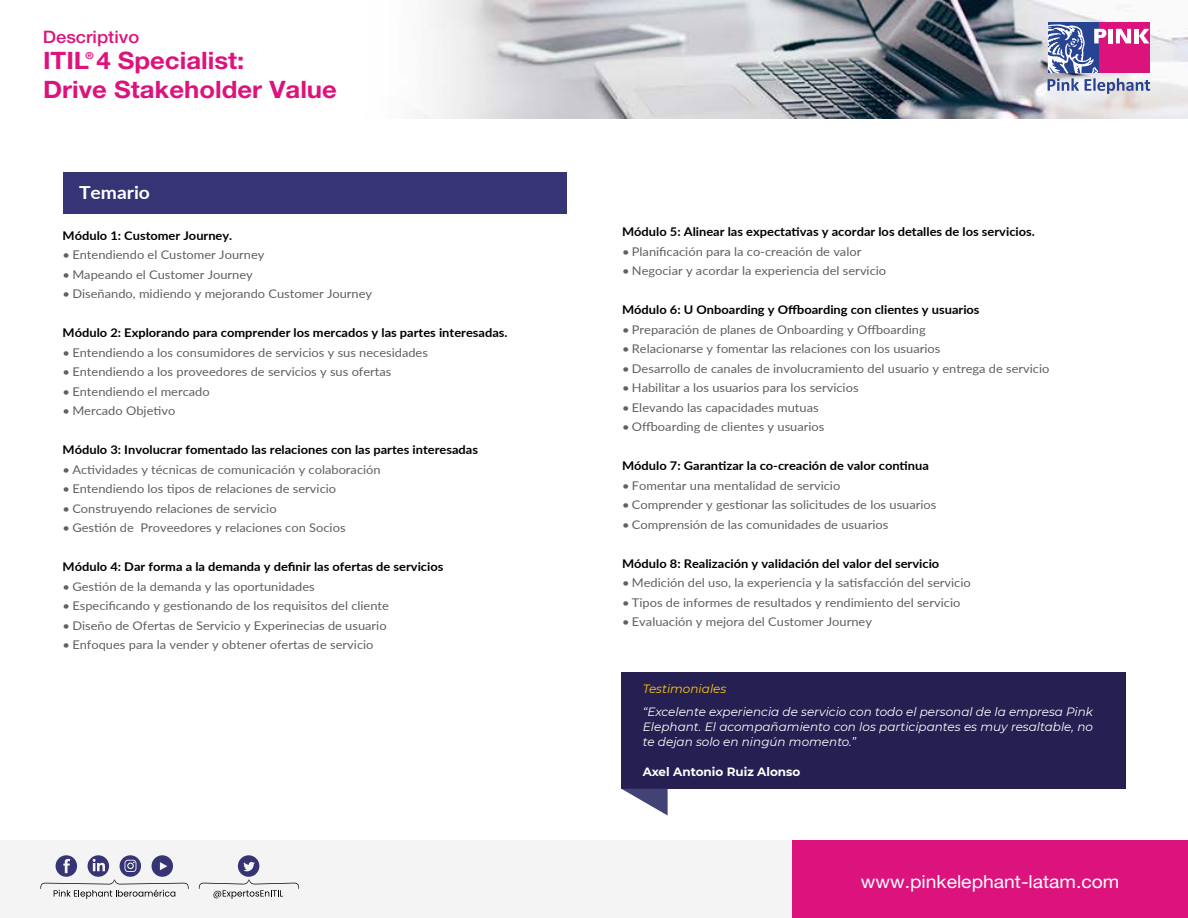
<style>
.page{position:relative;width:1188px;height:918px;background:#fff}
.page>*{position:absolute;margin:0;border:0;box-sizing:border-box;transform-origin:0 0}
.t1{font:700 24px/28.8px "Helvetica Neue";color:#dd137d;scale:1.07 1}
.t2{font:18px "Helvetica Neue";color:#fff;scale:1.07 1}
.t3{font:700 18px "Lato";color:#fff;scale:1.07 1}
.t4{font:500 17.1px "Helvetica Neue";color:#dd137d;scale:1.07 1}
.t5{font:12px "Lato";color:#606060;scale:1.07 1}
.t6{font:700 12px "Lato";color:#000;scale:1.07 1}
.t7{font:italic 12px/15px "Montserrat";color:#fff;text-align:justify}
.t8{font:700 12px "Montserrat";color:#fff}
.t9{font:italic 12px "Montserrat";color:#ffcc01}
.t10{font:700 9.6px "Helvetica Neue";color:#dd137d;scale:1.07 1}
</style>
<div class="page">
<img style="left:420px;top:0;width:768px;height:119px">
<div style="left:791px;top:841px;width:397px;height:77px;background:#dd137d"></div>
<div style="left:0;top:841px;width:791px;height:77px;background:#f4f4f4"></div>
<svg style="left:199px;top:855px;width:100px;height:44px"></svg>
<svg style="left:40px;top:855px;width:149px;height:44px"></svg>
<div style="left:1099px;top:22px;width:51px;height:51px;background:#dd137d"></div>
<div style="left:1048px;top:22px;width:51px;height:51px;background:#264492"></div>
<svg style="left:1048px;top:24px;width:102px;height:70px"></svg>
<div style="left:63px;top:172px;width:504px;height:42px;background:#363475"></div>
<div style="left:621px;top:672px;width:504px;height:117px;background:#251f52"></div>
<svg style="left:622px;top:789px;width:46px;height:26px"></svg>
<h3 class="t4" style="left:43px;top:26px;width:92px">Descriptivo</h3>
<h1 class="t1" style="left:43px;top:46px;width:276px">ITIL 4 Specialist:<br>Drive Stakeholder Value</h1>
<p class="t10" style="left:86px;top:50px;width:9px">®</p>
<h2 class="t3" style="left:79px;top:180px;width:68px">Temario</h2>
<p class="t6" style="left:63px;top:226px;width:160px">Módulo 1: Customer Journey.</p>
<p class="t5" style="left:63px;top:246px;width:190px">• Entendiendo el Customer Journey</p>
<p class="t5" style="left:63px;top:266px;width:179px">• Mapeando el Customer Journey</p>
<p class="t5" style="left:63px;top:285px;width:291px">• Diseñando, midiendo y mejorando Customer Journey</p>
<p class="t6" style="left:63px;top:324px;width:417px">Módulo 2: Explorando para comprender los mercados y las partes interesadas.</p>
<p class="t5" style="left:63px;top:344px;width:343px">• Entendiendo a los consumidores de servicios y sus necesidades</p>
<p class="t5" style="left:63px;top:363px;width:309px">• Entendiendo a los proveedores de servicios y sus ofertas</p>
<p class="t5" style="left:63px;top:383px;width:139px">• Entendiendo el mercado</p>
<p class="t5" style="left:63px;top:402px;width:107px">• Mercado Objetivo</p>
<p class="t6" style="left:63px;top:441px;width:390px">Módulo 3: Involucrar fomentado las relaciones con las partes interesadas</p>
<p class="t5" style="left:63px;top:461px;width:299px">• Actividades y técnicas de comunicación y colaboración</p>
<p class="t5" style="left:63px;top:480px;width:257px">• Entendiendo los tipos de relaciones de servicio</p>
<p class="t5" style="left:63px;top:500px;width:202px">• Construyendo relaciones de servicio</p>
<p class="t5" style="left:63px;top:519px;width:266px">• Gestión de Proveedores y relaciones con Socios</p>
<p class="t6" style="left:63px;top:558px;width:357px">Módulo 4: Dar forma a la demanda y definir las ofertas de servicios</p>
<p class="t5" style="left:63px;top:578px;width:237px">• Gestión de la demanda y las oportunidades</p>
<p class="t5" style="left:63px;top:597px;width:307px">• Especificando y gestionando de los requisitos del cliente</p>
<p class="t5" style="left:63px;top:617px;width:304px">• Diseño de Ofertas de Servicio y Experinecias de usuario</p>
<p class="t5" style="left:63px;top:636px;width:292px">• Enfoques para la vender y obtener ofertas de servicio</p>
<p class="t6" style="left:622px;top:223px;width:387px">Módulo 5: Alinear las expectativas y acordar los detalles de los servicios.</p>
<p class="t5" style="left:622px;top:243px;width:225px">• Planificación para la co-creación de valor</p>
<p class="t5" style="left:622px;top:262px;width:248px">• Negociar y acordar la experiencia del servicio</p>
<p class="t6" style="left:622px;top:301px;width:336px">Módulo 6: U Onboarding y Offboarding con clientes y usuarios</p>
<p class="t5" style="left:622px;top:321px;width:285px">• Preparación de planes de Onboarding y Offboarding</p>
<p class="t5" style="left:622px;top:340px;width:299px">• Relacionarse y fomentar las relaciones con los usuarios</p>
<p class="t5" style="left:622px;top:360px;width:401px">• Desarrollo de canales de involucramiento del usuario y entrega de servicio</p>
<p class="t5" style="left:622px;top:379px;width:223px">• Habilitar a los usuarios para los servicios</p>
<p class="t5" style="left:622px;top:399px;width:185px">• Elevando las capacidades mutuas</p>
<p class="t5" style="left:622px;top:418px;width:191px">• Offboarding de clientes y usuarios</p>
<p class="t6" style="left:622px;top:457px;width:288px">Módulo 7: Garantizar la co-creación de valor continua</p>
<p class="t5" style="left:622px;top:477px;width:205px">• Fomentar una mentalidad de servicio</p>
<p class="t5" style="left:622px;top:496px;width:295px">• Comprender y gestionar las solicitudes de los usuarios</p>
<p class="t5" style="left:622px;top:516px;width:250px">• Comprensión de las comunidades de usuarios</p>
<p class="t6" style="left:622px;top:555px;width:298px">Módulo 8: Realización y validación del valor del servicio</p>
<p class="t5" style="left:622px;top:574px;width:327px">• Medición del uso, la experiencia y la satisfacción del servicio</p>
<p class="t5" style="left:622px;top:594px;width:318px">• Tipos de informes de resultados y rendimiento del servicio</p>
<p class="t5" style="left:622px;top:613px;width:235px">• Evaluación y mejora del Customer Journey</p>
<p class="t9" style="left:643px;top:680px;width:85px">Testimoniales</p>
<p class="t7" style="left:643px;top:704px;width:452px">“Excelente experiencia de servicio con todo el personal de la empresa Pink Elephant. El acompañamiento con los participantes es muy resaltable, no te dejan solo en ningún momento.”</p>
<p class="t8" style="left:643px;top:763px;width:159px">Axel Antonio Ruiz Alonso</p>
<h2 class="t2" style="left:861px;top:870px;width:243px">www.pinkelephant-latam.com</h2>
</div>
